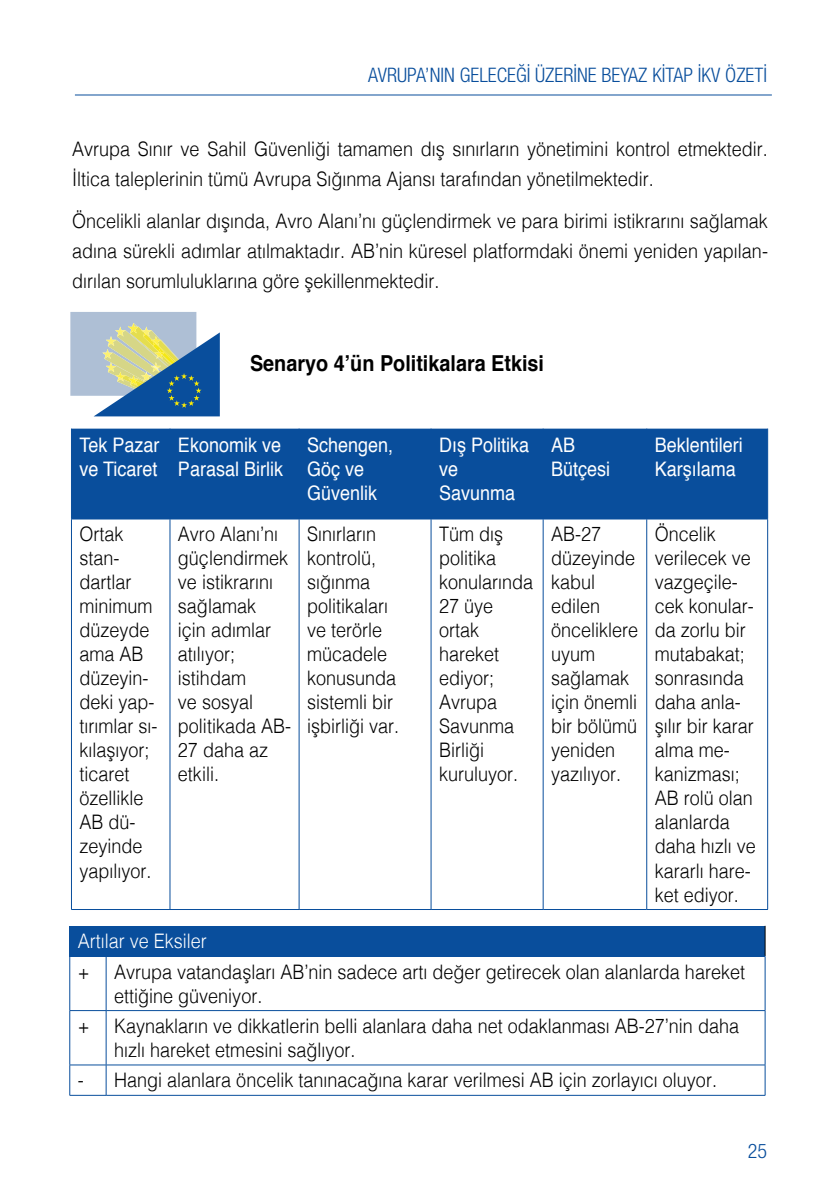
<style>
.page{position:relative;width:840px;height:1191px;background:#fff}
.page>*{position:absolute;margin:0;border:0;box-sizing:border-box;transform-origin:0 0}
.t1{font:700 22px "Helvetica";color:#000;scale:.9 1}
.t2{font:300 20px/24px "Helvetica";color:#000;scale:.9 1}
.t3{font:20px/24px "Helvetica";color:#fff;scale:.9 1}
.t4{font:300 condensed 20px "Helvetica Neue LT Pro";color:#094e9c}
.t5{font:300 20px "Helvetica";color:#fff;scale:.9 1}
</style>
<div class="page">
<hr style="left:75px;top:95px;width:696px;height:1px;background:#094e9c">
<div style="left:72px;top:428px;width:694px;height:90px;background:#094e9c"></div>
<hr style="left:71px;top:428px;width:1px;height:91px;background:#094e9c">
<hr style="left:169px;top:428px;width:1px;height:91px;background:#094e9c">
<hr style="left:298px;top:428px;width:1px;height:91px;background:#094e9c">
<hr style="left:430px;top:428px;width:1px;height:91px;background:#094e9c">
<hr style="left:542px;top:428px;width:1px;height:91px;background:#094e9c">
<hr style="left:646px;top:428px;width:1px;height:91px;background:#094e9c">
<hr style="left:766px;top:428px;width:1px;height:91px;background:#094e9c">
<hr style="left:71px;top:518px;width:99px;height:1px;background:#094e9c">
<hr style="left:71px;top:519px;width:1px;height:390px;background:#094e9c">
<hr style="left:170px;top:518px;width:129px;height:1px;background:#094e9c">
<hr style="left:169px;top:519px;width:1px;height:390px;background:#094e9c">
<hr style="left:299px;top:518px;width:132px;height:1px;background:#094e9c">
<hr style="left:298px;top:519px;width:1px;height:390px;background:#094e9c">
<hr style="left:431px;top:518px;width:112px;height:1px;background:#094e9c">
<hr style="left:430px;top:519px;width:1px;height:390px;background:#094e9c">
<hr style="left:543px;top:518px;width:103px;height:1px;background:#094e9c">
<hr style="left:542px;top:519px;width:1px;height:390px;background:#094e9c">
<hr style="left:646px;top:518px;width:121px;height:1px;background:#094e9c">
<hr style="left:646px;top:519px;width:1px;height:390px;background:#094e9c">
<hr style="left:766px;top:519px;width:1px;height:390px;background:#094e9c">
<hr style="left:71px;top:909px;width:99px;height:1px;background:#094e9c">
<hr style="left:170px;top:909px;width:129px;height:1px;background:#094e9c">
<hr style="left:299px;top:909px;width:132px;height:1px;background:#094e9c">
<hr style="left:431px;top:909px;width:112px;height:1px;background:#094e9c">
<hr style="left:543px;top:909px;width:103px;height:1px;background:#094e9c">
<hr style="left:646px;top:909px;width:121px;height:1px;background:#094e9c">
<div style="left:70px;top:925px;width:694px;height:31px;background:#094e9c"></div>
<hr style="left:764px;top:925px;width:1px;height:31px;background:#000">
<hr style="left:69px;top:956px;width:37px;height:1px;background:#094e9c">
<hr style="left:69px;top:956px;width:1px;height:54px;background:#094e9c">
<hr style="left:106px;top:956px;width:659px;height:1px;background:#094e9c">
<hr style="left:106px;top:956px;width:1px;height:54px;background:#094e9c">
<hr style="left:764px;top:956px;width:1px;height:54px;background:#094e9c">
<hr style="left:69px;top:1010px;width:37px;height:1px;background:#094e9c">
<hr style="left:69px;top:1010px;width:1px;height:54px;background:#094e9c">
<hr style="left:106px;top:1010px;width:659px;height:1px;background:#094e9c">
<hr style="left:106px;top:1010px;width:1px;height:54px;background:#094e9c">
<hr style="left:764px;top:1010px;width:1px;height:54px;background:#094e9c">
<hr style="left:69px;top:1064px;width:37px;height:1px;background:#094e9c">
<hr style="left:69px;top:1065px;width:1px;height:30px;background:#094e9c">
<hr style="left:106px;top:1064px;width:659px;height:1px;background:#094e9c">
<hr style="left:106px;top:1065px;width:1px;height:30px;background:#094e9c">
<hr style="left:764px;top:1065px;width:1px;height:30px;background:#094e9c">
<hr style="left:69px;top:1095px;width:37px;height:1px;background:#094e9c">
<hr style="left:106px;top:1095px;width:659px;height:1px;background:#094e9c">
<svg style="left:70px;top:312px;width:150px;height:104px;background:#8aa6b5"></svg>
<p class="t4" style="left:368px;top:64px;width:400px">AVRUPA’NIN GELECEĞİ ÜZERİNE BEYAZ KİTAP İKV ÖZETİ</p>
<p class="t2" style="left:72px;top:133px;width:774px;line-height:30px">Avrupa Sınır ve Sahil Güvenliği tamamen dış sınırların yönetimini kontrol etmektedir.<br>İltica taleplerinin tümü Avrupa Sığınma Ajansı tarafından yönetilmektedir.</p>
<p class="t2" style="left:72px;top:204px;width:774px;line-height:30px;text-align:justify">Öncelikli alanlar dışında, Avro Alanı’nı güçlendirmek ve para birimi istikrarını sağlamak adına sürekli adımlar atılmaktadır. AB’nin küresel platformdaki önemi yeniden yapılan&shy;dırılan sorumluluklarına göre şekillenmektedir.</p>
<p class="t1" style="left:250px;top:345px;width:328px">Senaryo 4’ün Politikalara Etkisi</p>
<p class="t3" style="left:79px;top:433px;width:90px">Tek Pazar ve Ticaret</p>
<p class="t3" style="left:178px;top:433px;width:118px">Ekonomik ve<br>Parasal Birlik</p>
<p class="t3" style="left:307px;top:433px;width:97px">Schengen,<br>Göç ve<br>Güvenlik</p>
<p class="t3" style="left:439px;top:433px;width:102px">Dış Politika ve<br>Savunma</p>
<p class="t3" style="left:551px;top:433px;width:67px">AB<br>Bütçesi</p>
<p class="t3" style="left:654px;top:433px;width:99px">Beklentileri<br>Karşılama</p>
<p class="t2" style="left:79px;top:521px;width:88px">Ortak stan&shy;dartlar minimum düzeyde ama AB düzeyin&shy;deki yap&shy;tırımlar sı&shy;kılaşıyor; ticaret özellikle<br>AB dü&shy;zeyinde yapılıyor.</p>
<p class="t2" style="left:178px;top:521px;width:127px">Avro Alanı’nı güçlendirmek ve istikrarını sağlamak<br>için adımlar atılıyor; istihdam<br>ve sosyal politikada AB-<br>27 daha az etkili.</p>
<p class="t2" style="left:307px;top:521px;width:104px">Sınırların kontrolü, sığınma politikaları ve terörle mücadele konusunda sistemli bir işbirliği var.</p>
<p class="t2" style="left:439px;top:521px;width:106px">Tüm dış politika konularında<br>27 üye ortak hareket ediyor;<br>Avrupa<br>Savunma<br>Birliği kuruluyor.</p>
<p class="t2" style="left:551px;top:521px;width:98px">AB-27 düzeyinde kabul edilen önceliklere uyum sağlamak için önemli bir bölümü yeniden yazılıyor.</p>
<p class="t2" style="left:654px;top:521px;width:114px">Öncelik verilecek ve vazgeçile&shy;cek konular&shy;da zorlu bir mutabakat; sonrasında daha anla&shy;şılır bir karar alma me&shy;kanizması;<br>AB rolü olan alanlarda daha hızlı ve kararlı hare&shy;ket ediyor.</p>
<p class="t5" style="left:78px;top:924px;width:145px">Artılar ve Eksiler</p>
<p class="t2" style="left:114px;top:958px;width:702px;text-indent:-36px">+ Avrupa vatandaşları AB’nin sadece artı değer getirecek olan alanlarda hareket ettiğine güveniyor.</p>
<p class="t2" style="left:114px;top:1012px;width:695px;text-indent:-36px">+ Kaynakların ve dikkatlerin belli alanlara daha net odaklanması AB-27’nin daha hızlı hareket etmesini sağlıyor.</p>
<p class="t2" style="left:78px;top:1066px;width:711px">- Hangi alanlara öncelik tanınacağına karar verilmesi AB için zorlayıcı oluyor.</p>
<p class="t4" style="left:747px;top:1140px;width:21px">25</p>
</div>
